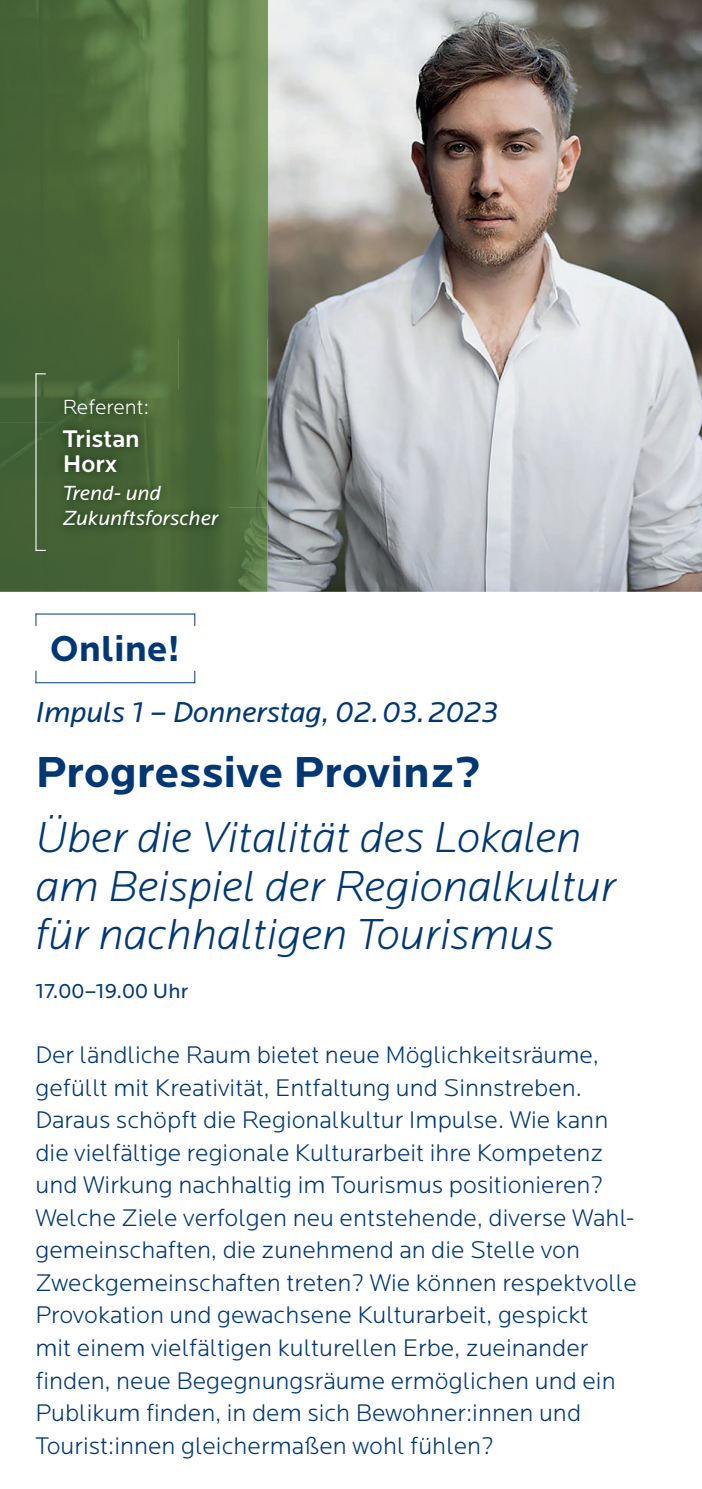
<style>
.page{position:relative;width:702px;height:1489px;background:#fff}
.page>*{position:absolute;margin:0;border:0;box-sizing:border-box;transform-origin:0 0}
.t1{font:italic 300 45px/48.8px "Locator";color:#013874}
.t2{font:700 45px "Locator";color:#013874}
.t3{font:700 37.5px "Locator";color:#013874}
.t4{font:italic 30px "Locator";letter-spacing:-.005em;color:#013874}
.t5{font:300 25px/32.5px "Locator";color:#013874}
.t6{font:500 25px/25px "Locator";color:#fff}
.t7{font:italic 21.25px/25px "Locator";color:#fff}
.t8{font:21.25px "Locator";letter-spacing:.005em;color:#013874}
.t9{font:300 21.25px "Locator";color:#fff}
</style>
<div class="page">
<hr style="left:36px;top:682px;width:159px;height:1px;background:#013874">
<svg style="left:194px;top:670px;width:1px;height:13px"></svg>
<svg style="left:35px;top:670px;width:1px;height:13px"></svg>
<hr style="left:36px;top:613px;width:159px;height:1px;background:#013874">
<svg style="left:35px;top:613px;width:1px;height:13px"></svg>
<svg style="left:194px;top:613px;width:1px;height:13px"></svg>
<img style="left:268px;top:0;width:434px;height:591px">
<img style="left:0;top:0;width:178px;height:422px">
<img style="left:178px;top:0;width:90px;height:507px">
<div style="left:0;top:422px;width:89px;height:169px;background:#426035"></div>
<img style="left:89px;top:507px;width:179px;height:84px">
<img style="left:53px;top:389px;width:175px;height:147px">
<hr style="left:35px;top:373px;width:2px;height:178px;background:#fff">
<p class="t9" style="left:63px;top:395px;width:88px">Referent:</p>
<p class="t6" style="left:63px;top:426px;width:78px">Tristan<br>Horx</p>
<p class="t7" style="left:63px;top:481px;width:157px">Trend- und<br>Zukunftsforscher</p>
<h2 class="t3" style="left:50px;top:626px;width:131px">Online!</h2>
<p class="t4" style="left:35px;top:695px;width:464px">Impuls 1 – Donnerstag, 02. 03. 2023</p>
<h1 class="t2" style="left:35px;top:745px;width:447px">Progressive Provinz?</h1>
<h1 class="t1" style="left:35px;top:812px;width:582px">Über die Vitalität des Lokalen am Beispiel der Regionalkultur für nachhaltigen Tourismus</h1>
<p class="t8" style="left:35px;top:979px;width:154px">17.00–19.00 Uhr</p>
<p class="t5" style="left:35px;top:1038px;width:603px">Der ländliche Raum bietet neue Möglichkeitsräume, gefüllt mit Kreativität, Entfaltung und Sinnstreben.<br>Daraus schöpft die Regionalkultur Impulse. Wie kann die vielfältige regionale Kulturarbeit ihre Kompetenz und Wirkung nachhaltig im Tourismus positionieren?<br>Welche Ziele verfolgen neu entstehende, diverse Wahl&shy;gemeinschaften, die zunehmend an die Stelle von Zweckgemeinschaften treten? Wie können respektvolle Provokation und gewachsene Kulturarbeit, gespickt<br>mit einem vielfältigen kulturellen Erbe, zueinander finden, neue Begegnungsräume ermöglichen und ein Publikum finden, in dem sich Bewohner:innen und Tourist:innen gleichermaßen wohl fühlen?</p>
</div>
